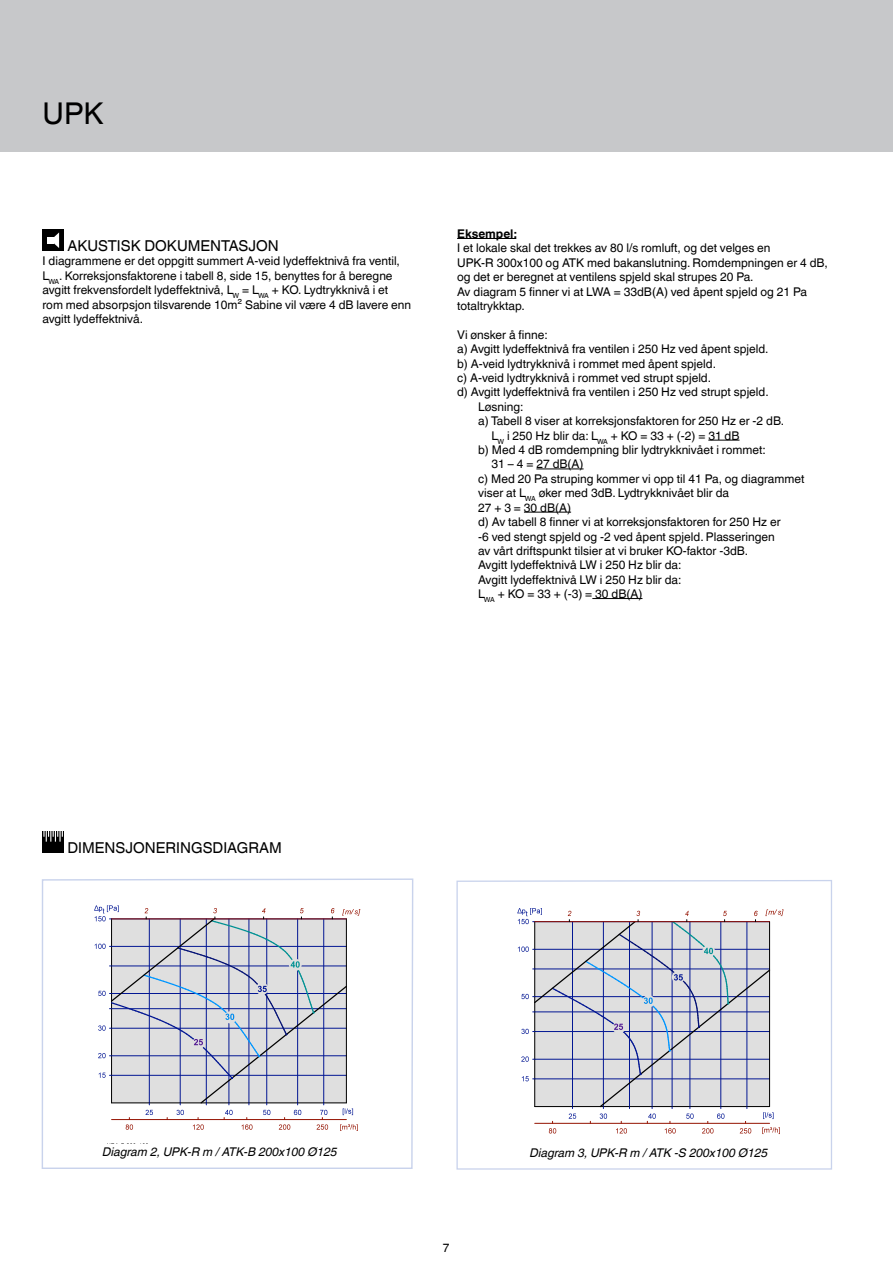
<style>
.page{position:relative;width:893px;height:1263px;background:#fff}
.page>*{position:absolute;margin:0;border:0;box-sizing:border-box;transform-origin:0 0}
.t1{font:30px "TROX Helvetica";color:#000}
.t2{font:15px "TROX Helvetica";color:#000}
.t3{font:12px/14.4px "TROX Helvetica";color:#000}
.t4{font:italic 12px "TROX Helvetica";color:#000}
.t5{font:700 12px "TROX Helvetica";color:#000}
</style>
<div class="page">
<div style="left:0;top:0;width:893px;height:152px;background:#c7c8ca"></div>
<svg style="left:41px;top:878px;width:373px;height:291px"></svg>
<svg style="left:456px;top:880px;width:376px;height:290px"></svg>
<div style="left:43px;top:230px;width:21px;height:21px;background:#000"></div>
<svg style="left:47px;top:232px;width:12px;height:16px"></svg>
<hr style="left:457px;top:238px;width:59px;height:1px;background:#000">
<hr style="left:708px;top:440px;width:31px;height:1px;background:#000">
<hr style="left:536px;top:468px;width:48px;height:1px;background:#000">
<hr style="left:524px;top:512px;width:47px;height:1px;background:#000">
<hr style="left:592px;top:598px;width:50px;height:1px;background:#000">
<svg style="left:103px;top:1147px;width:256px;height:18px"></svg>
<svg style="left:530px;top:1148px;width:274px;height:17px"></svg>
<div style="left:43px;top:831px;width:21px;height:21px;background:#000"></div>
<svg style="left:43px;top:831px;width:20px;height:11px"></svg>
<h1 class="t1" style="left:43px;top:96px;width:63px">UPK</h1>
<p class="t2" style="left:67px;top:237px;width:213px">AKUSTISK DOKUMENTASJON</p>
<p class="t3" style="left:43px;top:254px;width:370px">I diagrammene er det oppgitt summert A-veid lydeffektnivå fra ventil, L<sub>WA</sub>. Korreksjonsfaktorene i tabell 8, side 15, benyttes for å beregne avgitt frekvensfordelt lydeffektnivå, L<sub>W</sub> = L<sub>WA</sub> + KO. Lydtrykknivå i et rom med absorpsjon tilsvarende 10m² Sabine vil være 4 dB lavere enn avgitt lydeffektnivå.</p>
<p class="t5" style="left:457px;top:227px;width:61px">Eksempel:</p>
<p class="t3" style="left:457px;top:241px;width:372px">I et lokale skal det trekkes av 80 l/s romluft, og det velges en<br>UPK-R 300x100 og ATK med bakanslutning. Romdempningen er 4 dB, og det er beregnet at ventilens spjeld skal strupes 20 Pa.<br>Av diagram 5 finner vi at LWA = 33dB(A) ved åpent spjeld og 21 Pa totaltrykktap.</p>
<p class="t3" style="left:457px;top:327px;width:92px">Vi ønsker å finne:</p>
<p class="t3" style="left:457px;top:342px;width:313px">a) Avgitt lydeffektnivå fra ventilen i 250 Hz ved åpent spjeld.</p>
<p class="t3" style="left:457px;top:356px;width:260px">b) A-veid lydtrykknivå i rommet med åpent spjeld.</p>
<p class="t3" style="left:457px;top:371px;width:256px">c) A-veid lydtrykknivå i rommet ved strupt spjeld.</p>
<p class="t3" style="left:457px;top:385px;width:313px">d) Avgitt lydeffektnivå fra ventilen i 250 Hz ved strupt spjeld.</p>
<p class="t3" style="left:478px;top:399px;width:47px">Løsning:</p>
<p class="t3" style="left:478px;top:414px;width:307px">a) Tabell 8 viser at korreksjonsfaktoren for 250 Hz er -2 dB.</p>
<p class="t3" style="left:492px;top:428px;width:249px">L<sub>W</sub> i 250 Hz blir da: L<sub>WA</sub> + KO = 33 + (-2) = 31 dB</p>
<p class="t3" style="left:478px;top:443px;width:289px">b) Med 4 dB romdempning blir lydtrykknivået i rommet:</p>
<p class="t3" style="left:492px;top:457px;width:93px">31 – 4 = 27 dB(A)</p>
<p class="t3" style="left:478px;top:471px;width:328px">c) Med 20 Pa struping kommer vi opp til 41 Pa, og diagrammet</p>
<p class="t3" style="left:478px;top:486px;width:252px">viser at L<sub>WA</sub> øker med 3dB. Lydtrykknivået blir da</p>
<p class="t3" style="left:478px;top:500px;width:94px">27 + 3 = 30 dB(A)</p>
<p class="t3" style="left:478px;top:515px;width:304px">d) Av tabell 8 finner vi at korreksjonsfaktoren for 250 Hz er</p>
<p class="t3" style="left:478px;top:529px;width:298px">-6 ved stengt spjeld og -2 ved åpent spjeld. Plasseringen</p>
<p class="t3" style="left:478px;top:543px;width:271px">av vårt driftspunkt tilsier at vi bruker KO-faktor -3dB.</p>
<p class="t3" style="left:478px;top:558px;width:205px">Avgitt lydeffektnivå LW i 250 Hz blir da:</p>
<p class="t3" style="left:478px;top:572px;width:205px">Avgitt lydeffektnivå LW i 250 Hz blir da:</p>
<p class="t3" style="left:478px;top:587px;width:166px">L<sub>WA</sub> + KO = 33 + (-3) = 30 dB(A)</p>
<p class="t2" style="left:67px;top:839px;width:216px">DIMENSJONERINGSDIAGRAM</p>
<p class="t4" style="left:103px;top:1144px;width:236px">Diagram 2, UPK-R m / ATK-B 200x100 Ø125</p>
<p class="t4" style="left:530px;top:1145px;width:239px">Diagram 3, UPK-R m / ATK -S 200x100 Ø125</p>
<p class="t3" style="left:443px;top:1240px;width:8px">7</p>
</div>
